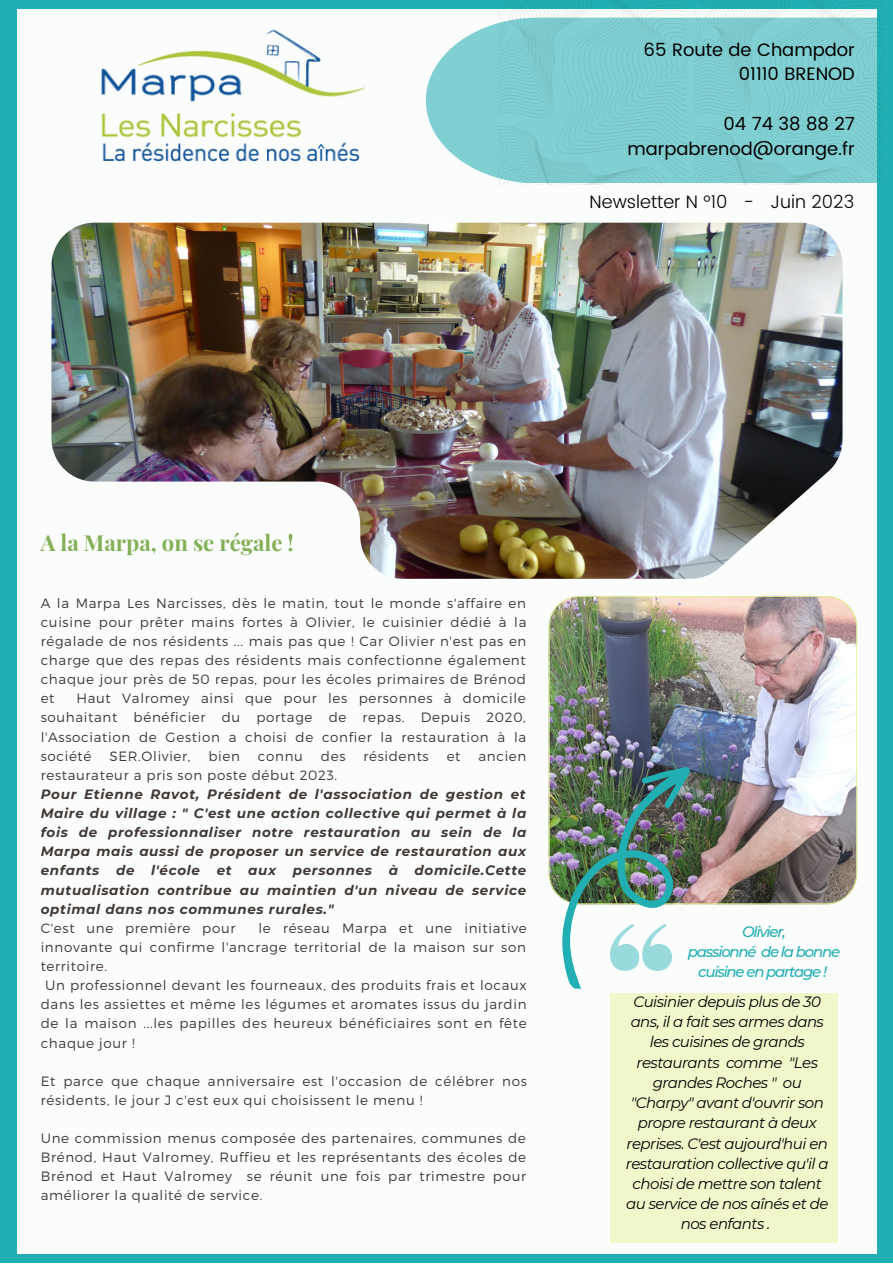
<style>
.page{position:relative;width:893px;height:1264px;background:#fff}
.page>*{position:absolute;margin:0;border:0;box-sizing:border-box;transform-origin:0 0}
.t1{font:700 22.05px "Playfair Display";color:#83b056}
.t2{font:18px "Poppins";color:#000}
.t3{font:300 18px "Poppins";color:#000}
.t4{font:italic 15px/20.2px "Montserrat";letter-spacing:-.035em;color:#000;text-align:center}
.t5{font:italic 500 15px/20.2px "Montserrat";letter-spacing:-.08em;color:#22afb4;text-align:center}
.t6{font:300 13.5px/19px "Montserrat";letter-spacing:.05em;color:#403835;text-align:justify}
.t7{font:italic 700 13.5px/19px "Montserrat";letter-spacing:.05em;color:#403835;text-align:justify}
</style>
<div class="page">
<div style="left:0;top:0;width:892px;height:1262px;background:#22afb4"></div>
<div style="left:17px;top:9px;width:859px;height:1244px;background:#fbfdfd"></div>
<div style="left:610px;top:993px;width:227px;height:249px;background:#eff8ca"></div>
<svg style="left:455px;top:18px;width:429px;height:165px;fill:#80d0d3"></svg>
<img style="left:101px;top:29px;width:354px;height:133px">
<svg style="left:694px;top:0;width:189px;height:184px;background:#7ccccf"></svg>
<svg style="left:497px;top:0;width:189px;height:184px;background:#80cdd0"></svg>
<img style="left:51px;top:223px;width:791px;height:356px">
<img style="left:548px;top:596px;width:309px;height:308px">
<img style="left:548px;top:761px;width:197px;height:229px">
<img style="left:639px;top:750px;width:59px;height:59px">
<p class="t2" style="left:643px;top:39px;width:213px">65 Route de Champdor</p>
<p class="t2" style="left:738px;top:64px;width:117px">01110 BRENOD</p>
<p class="t2" style="left:723px;top:113px;width:133px">04 74 38 88 27</p>
<p class="t2" style="left:627px;top:138px;width:229px">marpabrenod@orange.fr</p>
<p class="t3" style="left:589px;top:191px;width:266px">Newsletter N °10 - Juin 2023</p>
<p class="t1" style="left:41px;top:527px;width:255px">A la Marpa, on se régale !</p>
<p class="t6" style="left:41px;top:592px;width:487px">A la Marpa Les Narcisses, dès le matin, tout le monde s'affaire en cuisine pour prêter mains fortes à Olivier, le cuisinier dédié à la régalade de nos résidents ... mais pas que ! Car Olivier n'est pas en charge que des repas des résidents mais confectionne également chaque jour près de 50 repas, pour les écoles primaires de Brénod et</p>
<p class="t6" style="left:41px;top:688px;width:487px;text-indent:36px">Haut Valromey ainsi que pour les personnes à domicile souhaitant bénéficier du portage de repas. Depuis 2020, l'Association de Gestion a choisi de confier la restauration à la société</p>
<p class="t6" style="left:109px;top:745px;width:83px">SER.Olivier,</p>
<p class="t6" style="left:208px;top:745px;width:33px">bien</p>
<p class="t6" style="left:258px;top:745px;width:47px">connu</p>
<p class="t6" style="left:321px;top:745px;width:26px">des</p>
<p class="t6" style="left:363px;top:745px;width:67px">résidents</p>
<p class="t6" style="left:446px;top:745px;width:15px">et</p>
<p class="t6" style="left:478px;top:745px;width:49px">ancien</p>
<p class="t6" style="left:41px;top:764px;width:298px">restaurateur a pris son poste début 2023.</p>
<p class="t7" style="left:41px;top:784px;width:487px">Pour Etienne Ravot, Président de l'association de gestion et Maire du village : " C'est une action collective qui permet à la fois de professionnaliser notre restauration au sein de la Marpa mais aussi de proposer un service de restauration aux enfants de l'école et aux personnes à domicile.Cette mutualisation contribue au maintien d'un niveau de service optimal dans nos communes rurales."</p>
<p class="t6" style="left:41px;top:917px;width:196px">C'est une première pour</p>
<p class="t6" style="left:41px;top:917px;width:487px;text-indent:218px">le réseau Marpa et une initiative innovante qui confirme l'ancrage territorial de la maison sur son territoire.</p>
<p class="t6" style="left:41px;top:975px;width:487px;text-indent:4px">Un professionnel devant les fourneaux, des produits frais et locaux dans les assiettes et même les légumes et aromates issus du jardin de la maison ...les papilles des heureux bénéficiaires sont en fête chaque jour !</p>
<p class="t6" style="left:41px;top:1070px;width:487px">Et parce que chaque anniversaire est l'occasion de célébrer nos résidents, le jour J c'est eux qui choisissent le menu !</p>
<p class="t6" style="left:41px;top:1128px;width:487px">Une commission menus composée des partenaires, communes de Brénod, Haut Valromey, Ruffieu et les représentants des écoles de Brénod et Haut Valromey se réunit une fois par trimestre pour améliorer la qualité de service.</p>
<p class="t5" style="left:742px;top:921px;width:45px">Olivier,</p>
<p class="t5" style="left:687px;top:941px;width:154px">passionné de la bonne cuisine en partage !</p>
<p class="t4" style="left:626px;top:991px;width:204px">Cuisinier depuis plus de 30 ans, il a fait ses armes dans les cuisines de grands restaurants comme "Les grandes Roches " ou "Charpy" avant d'ouvrir son propre restaurant à deux reprises. C'est aujourd'hui en restauration collective qu'il a choisi de mettre son talent au service de nos aînés et de nos enfants .</p>
</div>
